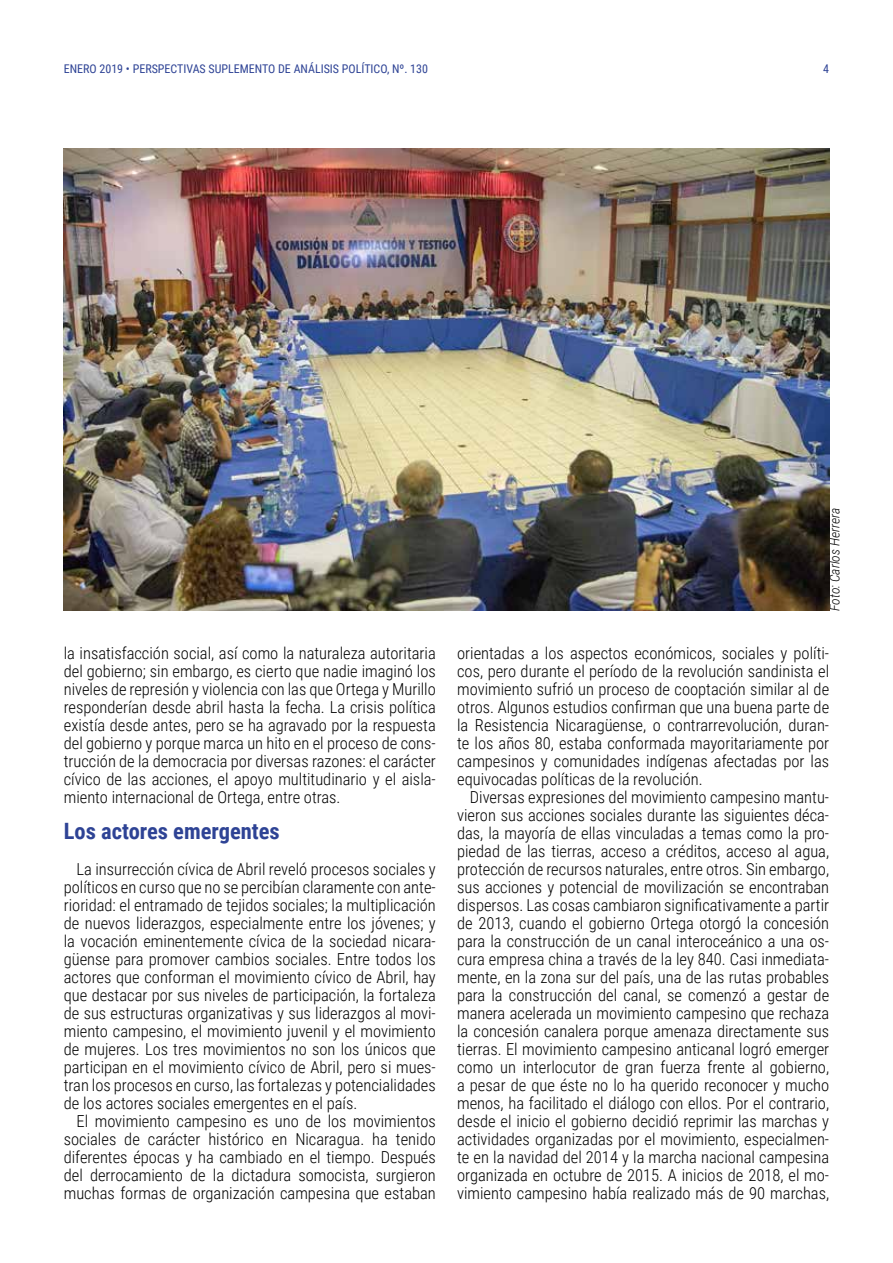
<style>
.page{position:relative;width:893px;height:1263px;background:#fff}
.page>*{position:absolute;margin:0;border:0;box-sizing:border-box;transform-origin:0 0}
.t1{font:700 22.5px "Roboto Condensed";color:#2e4395}
.t2{font:300 16.5px/18px "Roboto Condensed";color:#000;text-align:justify}
.t3{font:italic 300 13.5px "Roboto Condensed";color:#000}
.t4{font:12px "Roboto Condensed";color:#2e4395}
</style>
<div class="page">
<img style="left:64px;top:149px;width:765px;height:462px">
<p class="t4" style="left:64px;top:60px;width:366px">ENERO 2019 • PERSPECTIVAS SUPLEMENTO DE ANÁLISIS POLÍTICO, Nº. 130</p>
<p class="t4" style="left:823px;top:60px;width:7px">4</p>
<p class="t2" style="left:64px;top:644px;width:374px">la insatisfacción social, así como la naturaleza autoritaria del gobierno; sin embargo, es cierto que nadie imaginó los niveles de represión y violencia con las que Ortega y Murillo responderían desde abril hasta la fecha. La crisis política existía desde antes, pero se ha agravado por la respuesta del gobierno y porque marca un hito en el proceso de cons&shy;trucción de la democracia por diversas razones: el carácter cívico de las acciones, el apoyo multitudinario y el aisla&shy;miento internacional de Ortega, entre otras.</p>
<h1 class="t1" style="left:64px;top:815px;width:218px">Los actores emergentes</h1>
<p class="t2" style="left:64px;top:860px;width:374px;text-indent:13px">La insurrección cívica de Abril reveló procesos sociales y políticos en curso que no se percibían claramente con ante&shy;rioridad: el entramado de tejidos sociales; la multiplicación de nuevos liderazgos, especialmente entre los jóvenes; y la vocación eminentemente cívica de la sociedad nicara&shy;güense para promover cambios sociales. Entre todos los actores que conforman el movimiento cívico de Abril, hay que destacar por sus niveles de participación, la fortaleza de sus estructuras organizativas y sus liderazgos al movi&shy;miento campesino, el movimiento juvenil y el movimiento de mujeres. Los tres movimientos no son los únicos que participan en el movimiento cívico de Abril, pero si mues&shy;tran los procesos en curso, las fortalezas y potencialidades de los actores sociales emergentes en el país.</p>
<p class="t2" style="left:64px;top:1112px;width:374px;text-indent:13px">El movimiento campesino es uno de los movimientos sociales de carácter histórico en Nicaragua. ha tenido diferentes épocas y ha cambiado en el tiempo. Después del derrocamiento de la dictadura somocista, surgieron muchas formas de organización campesina que estaban</p>
<p class="t3" style="left:825px;top:611px;width:104px;rotate:-90deg">Foto: Carlos Herrera</p>
<p class="t2" style="left:457px;top:644px;width:374px">orientadas a los aspectos económicos, sociales y políti&shy;cos, pero durante el período de la revolución sandinista el movimiento sufrió un proceso de cooptación similar al de otros. Algunos estudios confirman que una buena parte de la Resistencia Nicaragüense, o contrarrevolución, duran&shy;te los años 80, estaba conformada mayoritariamente por campesinos y comunidades indígenas afectadas por las equivocadas políticas de la revolución.</p>
<p class="t2" style="left:457px;top:788px;width:374px;text-indent:13px">Diversas expresiones del movimiento campesino mantu&shy;vieron sus acciones sociales durante las siguientes déca&shy;das, la mayoría de ellas vinculadas a temas como la pro&shy;piedad de las tierras, acceso a créditos, acceso al agua, protección de recursos naturales, entre otros. Sin embargo, sus acciones y potencial de movilización se encontraban dispersos. Las cosas cambiaron significativamente a partir de 2013, cuando el gobierno Ortega otorgó la concesión para la construcción de un canal interoceánico a una os&shy;cura empresa china a través de la ley 840. Casi inmediata&shy;mente, en la zona sur del país, una de las rutas probables para la construcción del canal, se comenzó a gestar de manera acelerada un movimiento campesino que rechaza la concesión canalera porque amenaza directamente sus tierras. El movimiento campesino anticanal logró emerger como un interlocutor de gran fuerza frente al gobierno, a pesar de que éste no lo ha querido reconocer y mucho menos, ha facilitado el diálogo con ellos. Por el contrario, desde el inicio el gobierno decidió reprimir las marchas y actividades organizadas por el movimiento, especialmen&shy;te en la navidad del 2014 y la marcha nacional campesina organizada en octubre de 2015. A inicios de 2018, el mo&shy;vimiento campesino había realizado más de 90 marchas,</p>
</div>
